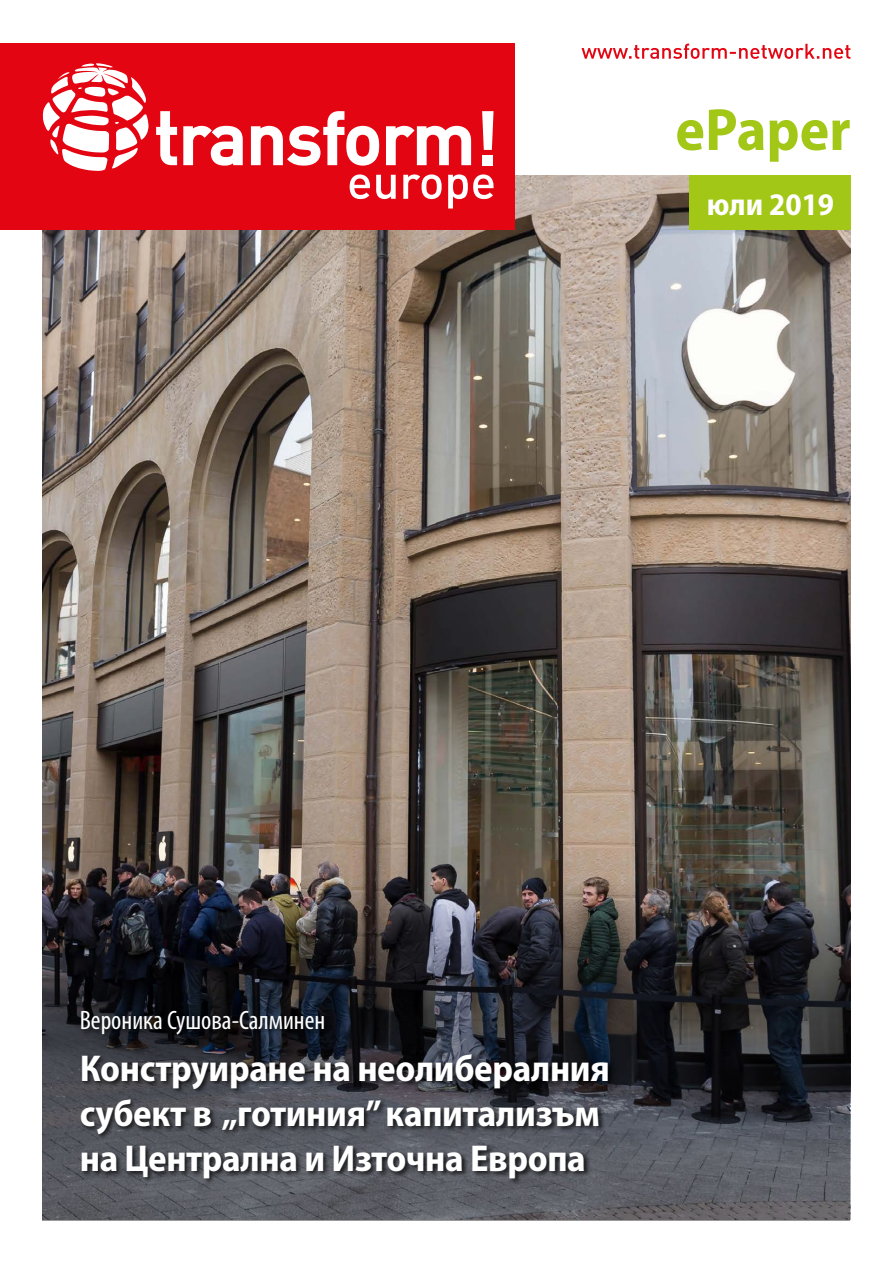
<style>
.page{position:relative;width:893px;height:1263px;background:#fff}
.page>*{position:absolute;margin:0;border:0;box-sizing:border-box;transform-origin:0 0}
.t1{font:700 semi-condensed 60px "Myriad Pro";color:#a3c717}
.t2{font:700 semi-condensed 37.5px/45px "Myriad Pro";letter-spacing:-.01em;color:#fff}
.t3{font:700 semi-condensed 31.5px "Myriad Pro";color:#fff}
.t4{font:condensed 26.7px "Myriad Pro";color:#fff}
</style>
<div class="page">
<img style="left:43px;top:175px;width:807px;height:654px">
<img style="left:43px;top:829px;width:807px;height:391px">
<div style="left:80px;top:1009px;width:251px;height:32px;background:#000;opacity:.75"></div>
<div style="left:80px;top:1052px;width:535px;height:133px;background:#000;opacity:.75"></div>
<div style="left:0;top:43px;width:514px;height:186px;background:#e30512"></div>
<svg style="left:43px;top:63px;width:105px;height:108px"></svg>
<svg style="left:350px;top:174px;width:144px;height:34px"></svg>
<svg style="left:156px;top:111px;width:21px;height:54px"></svg>
<svg style="left:183px;top:126px;width:60px;height:40px"></svg>
<svg style="left:482px;top:111px;width:12px;height:39px"></svg>
<div style="left:483px;top:155px;width:10px;height:10px;background:#fff"></div>
<svg style="left:386px;top:126px;width:85px;height:39px"></svg>
<svg style="left:251px;top:111px;width:128px;height:55px"></svg>
<div style="left:689px;top:175px;width:161px;height:54px;background:#a3c717"></div>
<svg style="left:581px;top:44px;width:269px;height:15px"></svg>
<h1 class="t1" style="left:675px;top:91px;width:177px">ePaper</h1>
<p class="t3" style="left:707px;top:184px;width:129px">юли 2019</p>
<p class="t4" style="left:80px;top:1004px;width:247px">Вероника Сушова-Салминен</p>
<p class="t2" style="left:80px;top:1044px;width:532px">Конструиране на неолибералния субект в „готиния” капитализъм на Централна и Източна Европа</p>
</div>
